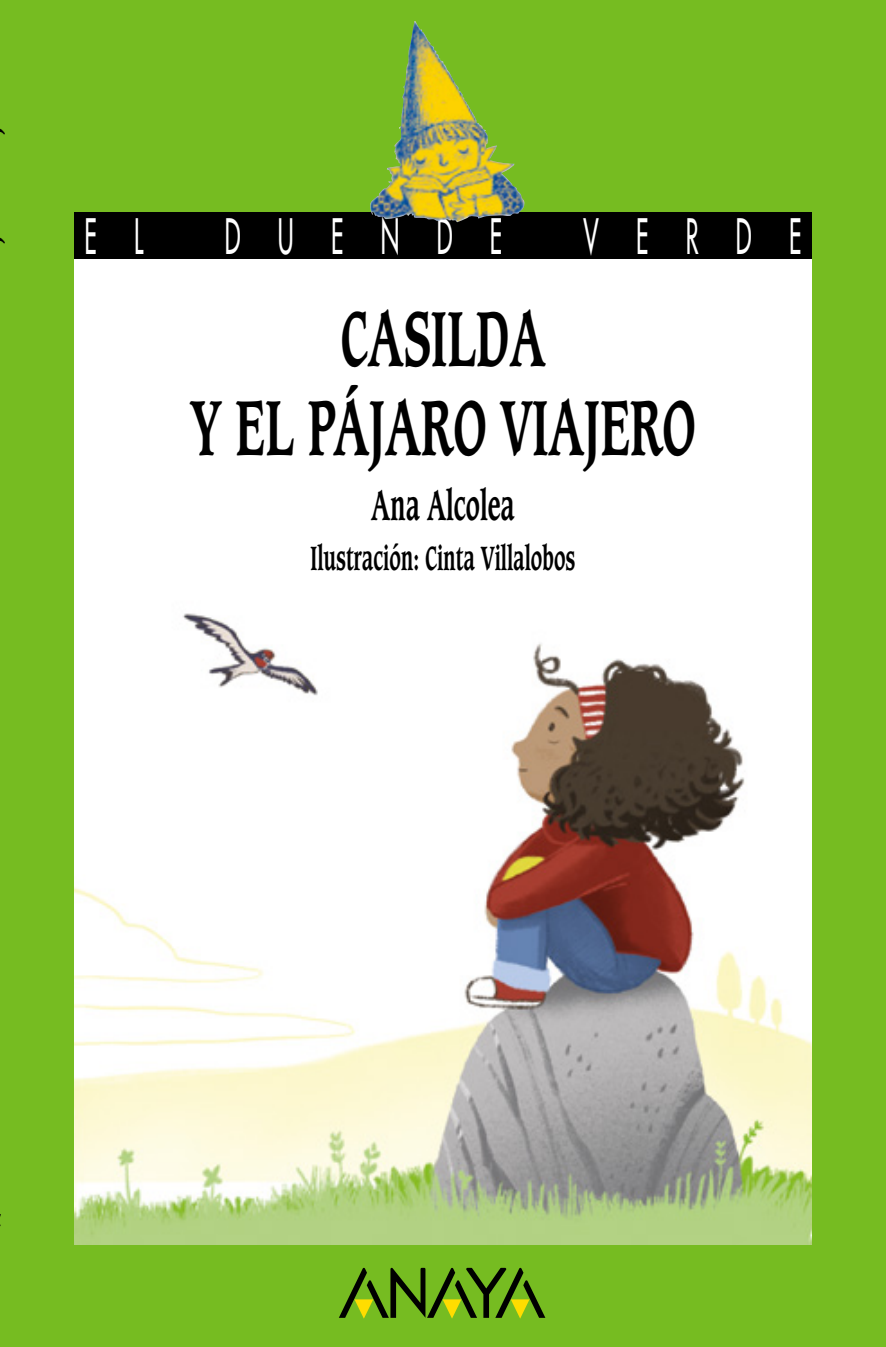
<style>
.page{position:relative;width:886px;height:1347px;background:#fff}
.page>*{position:absolute;margin:0;border:0;box-sizing:border-box;transform-origin:0 0}
.t1{font:700 75px "Caxton Std";color:#000;scale:.6 1}
.t2{font:500 47.5px "Futura Std";letter-spacing:1.57em;color:#fff;scale:.5 1}
.t3{font:700 40px "Caxton Std";color:#000;scale:.6 1}
.t4{font:700 32.5px "Caxton Std";color:#000;scale:.6 1}
</style>
<div class="page">
<div style="left:0;top:0;width:886px;height:1346px;background:#76bc21"></div>
<img style="left:74px;top:259px;width:737px;height:985px">
<div style="left:74px;top:213px;width:737px;height:46px;background:#000"></div>
<img style="left:369px;top:43px;width:156px;height:179px">
<svg style="left:339px;top:1267px;width:206px;height:51px"></svg>
<p class="t2" style="left:85px;top:207px;width:119px">E L</p>
<p class="t2" style="left:225px;top:207px;width:556px">DUENDE</p>
<p class="t2" style="left:584px;top:207px;width:437px">VERDE</p>
<p class="t1" style="left:340px;top:293px;width:343px">CASILDA</p>
<p class="t1" style="left:190px;top:382px;width:845px">Y EL PÁJARO VIAJERO</p>
<p class="t3" style="left:371px;top:480px;width:241px">Ana Alcolea</p>
<p class="t4" style="left:311px;top:538px;width:443px">Ilustración: Cinta Villalobos</p>
</div>
